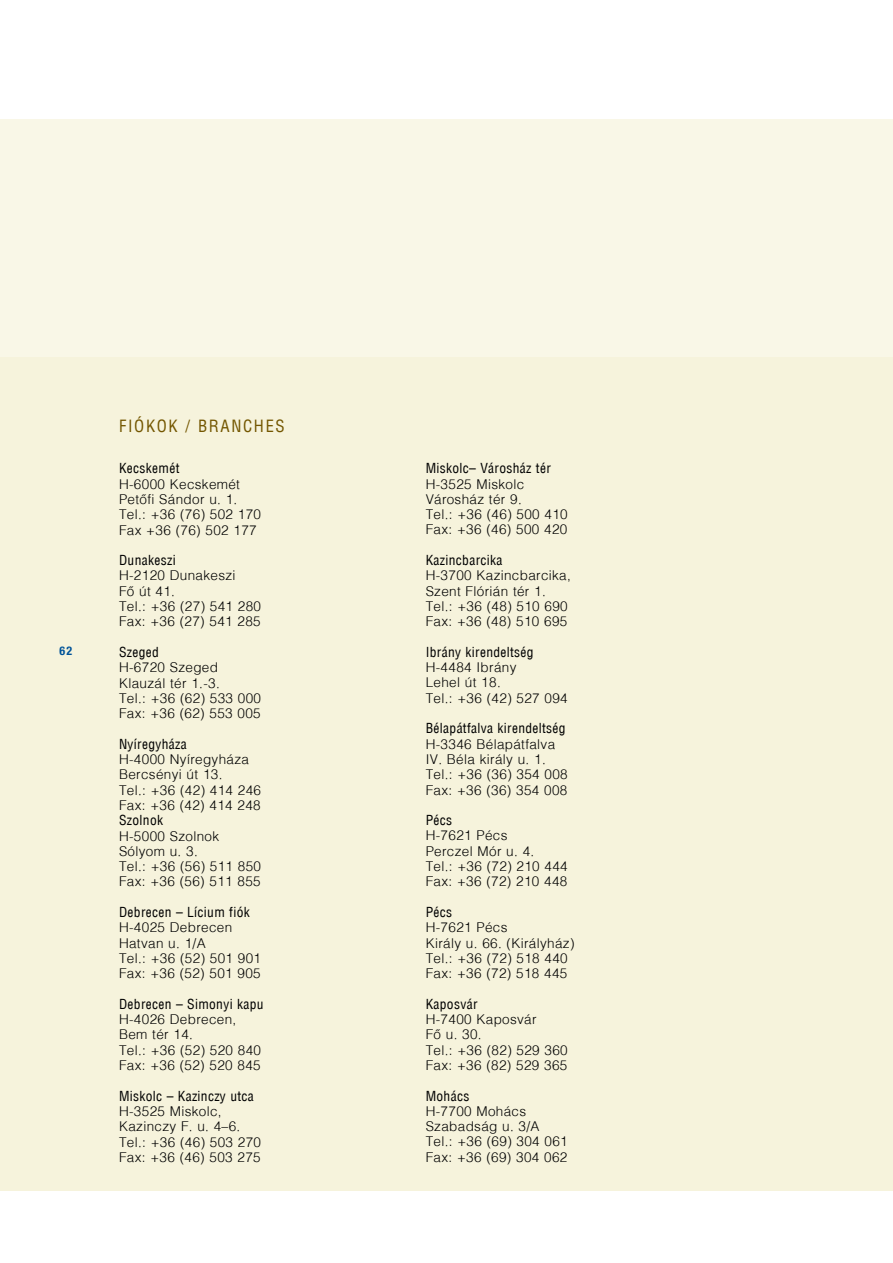
<style>
.page{position:relative;width:893px;height:1263px;background:#fff}
.page>*{position:absolute;margin:0;border:0;box-sizing:border-box;transform-origin:0 0}
.t1{font:condensed 16.5px "H Helvetica";letter-spacing:.1em;color:#735600}
.t2{font:300 13.5px/15.3px "H Helvetica";letter-spacing:.025em;color:#000}
.t3{font:condensed 13.5px "H Helvetica";letter-spacing:.025em;color:#000}
.t4{font:700 condensed 12px "Helvetica Neue";color:#005399}
</style>
<div class="page">
<div style="left:0;top:119px;width:893px;height:238px;background:#f9f7e7"></div>
<div style="left:0;top:357px;width:893px;height:834px;background:#f6f3dc"></div>
<p class="t4" style="left:60px;top:643px;width:14px">62</p>
<p class="t1" style="left:119px;top:416px;width:11px">FIÓKOK</p>
<p class="t1" style="left:186px;top:416px;width:101px">/ Branches</p>
<p class="t3" style="left:119px;top:460px;width:62px">Kecskemét</p>
<p class="t2" style="left:119px;top:476px;width:144px">H-6000 Kecskemét<br>Petõfi Sándor u. 1.<br>Tel.: +36 (76) 502 170<br>Fax +36 (76) 502 177</p>
<p class="t3" style="left:119px;top:552px;width:58px">Dunakeszi</p>
<p class="t2" style="left:119px;top:568px;width:144px">H-2120 Dunakeszi<br>Fõ út 41.<br>Tel.: +36 (27) 541 280<br>Fax: +36 (27) 541 285</p>
<p class="t3" style="left:119px;top:644px;width:41px">Szeged</p>
<p class="t2" style="left:119px;top:659px;width:144px">H-6720 Szeged<br>Klauzál tér 1.-3.<br>Tel.: +36 (62) 533 000<br>Fax: +36 (62) 553 005</p>
<p class="t3" style="left:119px;top:735px;width:69px">Nyíregyháza</p>
<p class="t2" style="left:119px;top:751px;width:144px">H-4000 Nyíregyháza<br>Bercsényi út 13.<br>Tel.: +36 (42) 414 246<br>Fax: +36 (42) 414 248</p>
<p class="t3" style="left:119px;top:812px;width:46px">Szolnok</p>
<p class="t2" style="left:119px;top:828px;width:144px">H-5000 Szolnok<br>Sólyom u. 3.<br>Tel.: +36 (56) 511 850<br>Fax: +36 (56) 511 855</p>
<p class="t3" style="left:119px;top:904px;width:132px">Debrecen – Lícium fiók</p>
<p class="t2" style="left:119px;top:919px;width:144px">H-4025 Debrecen<br>Hatvan u. 1/A<br>Tel.: +36 (52) 501 901<br>Fax: +36 (52) 501 905</p>
<p class="t3" style="left:119px;top:995px;width:146px">Debrecen – Simonyi kapu</p>
<p class="t2" style="left:119px;top:1011px;width:144px">H-4026 Debrecen,<br>Bem tér 14.<br>Tel.: +36 (52) 520 840<br>Fax: +36 (52) 520 845</p>
<p class="t3" style="left:119px;top:1087px;width:136px">Miskolc – Kazinczy utca</p>
<p class="t2" style="left:119px;top:1103px;width:144px">H-3525 Miskolc,<br>Kazinczy F. u. 4–6.<br>Tel.: +36 (46) 503 270<br>Fax: +36 (46) 503 275</p>
<p class="t3" style="left:426px;top:460px;width:127px">Miskolc– Városház tér</p>
<p class="t2" style="left:426px;top:476px;width:144px">H-3525 Miskolc<br>Városház tér 9.<br>Tel.: +36 (46) 500 410<br>Fax: +36 (46) 500 420</p>
<p class="t3" style="left:426px;top:552px;width:78px">Kazincbarcika</p>
<p class="t2" style="left:426px;top:567px;width:147px">H-3700 Kazincbarcika,<br>Szent Flórián tér 1.<br>Tel.: +36 (48) 510 690<br>Fax: +36 (48) 510 695</p>
<p class="t3" style="left:426px;top:643px;width:109px">I brány kirendeltség</p>
<p class="t2" style="left:426px;top:659px;width:144px">H-4484 Ibrány<br>Lehel út 18.<br>Tel.: +36 (42) 527 094</p>
<p class="t3" style="left:426px;top:720px;width:141px">Bélapátfalva kirendeltség</p>
<p class="t2" style="left:426px;top:736px;width:144px">H-3346 Bélapátfalva<br>IV. Béla király u. 1.<br>Tel.: +36 (36) 354 008<br>Fax: +36 (36) 354 008</p>
<p class="t3" style="left:426px;top:812px;width:28px">Pécs</p>
<p class="t2" style="left:426px;top:828px;width:144px">H-7621 Pécs<br>Perczel Mór u. 4.<br>Tel.: +36 (72) 210 444<br>Fax: +36 (72) 210 448</p>
<p class="t3" style="left:426px;top:903px;width:28px">Pécs</p>
<p class="t2" style="left:426px;top:919px;width:150px">H-7621 Pécs<br>Király u. 66. (Királyház)<br>Tel.: +36 (72) 518 440<br>Fax: +36 (72) 518 445</p>
<p class="t3" style="left:426px;top:995px;width:53px">Kaposvár</p>
<p class="t2" style="left:426px;top:1011px;width:144px">H-7400 Kaposvár<br>Fõ u. 30.<br>Tel.: +36 (82) 529 360<br>Fax: +36 (82) 529 365</p>
<p class="t3" style="left:426px;top:1087px;width:45px">Mohács</p>
<p class="t2" style="left:426px;top:1103px;width:144px">H-7700 Mohács<br>Szabadság u. 3/A<br>Tel.: +36 (69) 304 061<br>Fax: +36 (69) 304 062</p>
</div>
